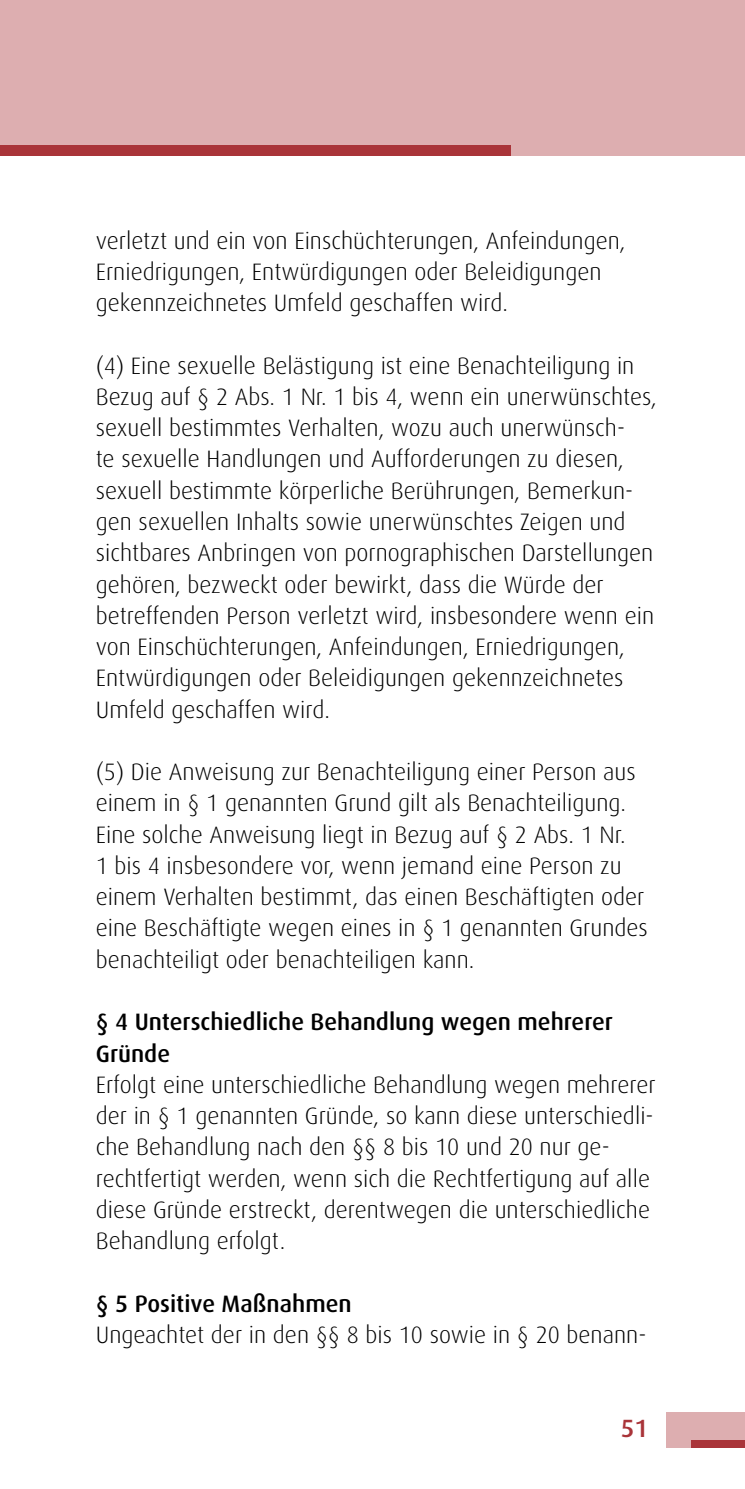
<style>
.page{position:relative;width:745px;height:1489px;background:#fff}
.page>*{position:absolute;margin:0;border:0;box-sizing:border-box;transform-origin:0 0}
.t1{font:500 25px "Dax";color:#a93439}
.t2{font:300 23.75px/31.2px "Dax";color:#000}
.t3{font:500 23.75px/31.2px "Dax";color:#000}
</style>
<div class="page">
<div style="left:0;top:0;width:744px;height:156px;background:#ddaeb0"></div>
<div style="left:0;top:145px;width:510px;height:11px;background:#a93439"></div>
<div style="left:665px;top:1411px;width:79px;height:35px;background:#ddaeb0"></div>
<div style="left:690px;top:1439px;width:54px;height:7px;background:#a93439"></div>
<p class="t2" style="left:96px;top:225px;width:531px">verletzt und ein von Einschüchterungen, Anfeindungen,<br>Erniedrigungen, Entwürdigungen oder Beleidigungen gekennzeichnetes Umfeld geschaffen wird.</p>
<p class="t2" style="left:96px;top:350px;width:562px">(4) Eine sexuelle Belästigung ist eine Benachteiligung in Bezug auf § 2 Abs. 1 Nr. 1 bis 4, wenn ein unerwünschtes, sexuell bestimmtes Verhalten, wozu auch unerwünsch-<br>te sexuelle Handlungen und Aufforderungen zu diesen, sexuell bestimmte körperliche Berührungen, Bemerkun&shy;gen sexuellen Inhalts sowie unerwünschtes Zeigen und sichtbares Anbringen von pornographischen Darstellungen gehören, bezweckt oder bewirkt, dass die Würde der betreffenden Person verletzt wird, insbesondere wenn ein von Einschüchterungen, Anfeindungen, Erniedrigungen, Entwürdigungen oder Beleidigungen gekennzeichnetes Umfeld geschaffen wird.</p>
<p class="t2" style="left:96px;top:756px;width:553px">(5) Die Anweisung zur Benachteiligung einer Person aus einem in § 1 genannten Grund gilt als Benachteiligung.<br>Eine solche Anweisung liegt in Bezug auf § 2 Abs. 1 Nr.<br>1 bis 4 insbesondere vor, wenn jemand eine Person zu einem Verhalten bestimmt, das einen Beschäftigten oder eine Beschäftigte wegen eines in § 1 genannten Grundes benachteiligt oder benachteiligen kann.</p>
<p class="t3" style="left:96px;top:1006px;width:518px">§ 4 Unterschiedliche Behandlung wegen mehrerer<br>Gründe</p>
<p class="t2" style="left:96px;top:1069px;width:561px">Erfolgt eine unterschiedliche Behandlung wegen mehrerer der in § 1 genannten Gründe, so kann diese unterschiedli&shy;che Behandlung nach den §§ 8 bis 10 und 20 nur ge&shy;rechtfertigt werden, wenn sich die Rechtfertigung auf alle diese Gründe erstreckt, derentwegen die unterschiedliche Behandlung erfolgt.</p>
<p class="t3" style="left:96px;top:1287px;width:257px">§ 5 Positive Maßnahmen</p>
<p class="t2" style="left:96px;top:1319px;width:552px">Ungeachtet der in den §§ 8 bis 10 sowie in § 20 benann-</p>
<p class="t1" style="left:620px;top:1414px;width:29px">51</p>
</div>
